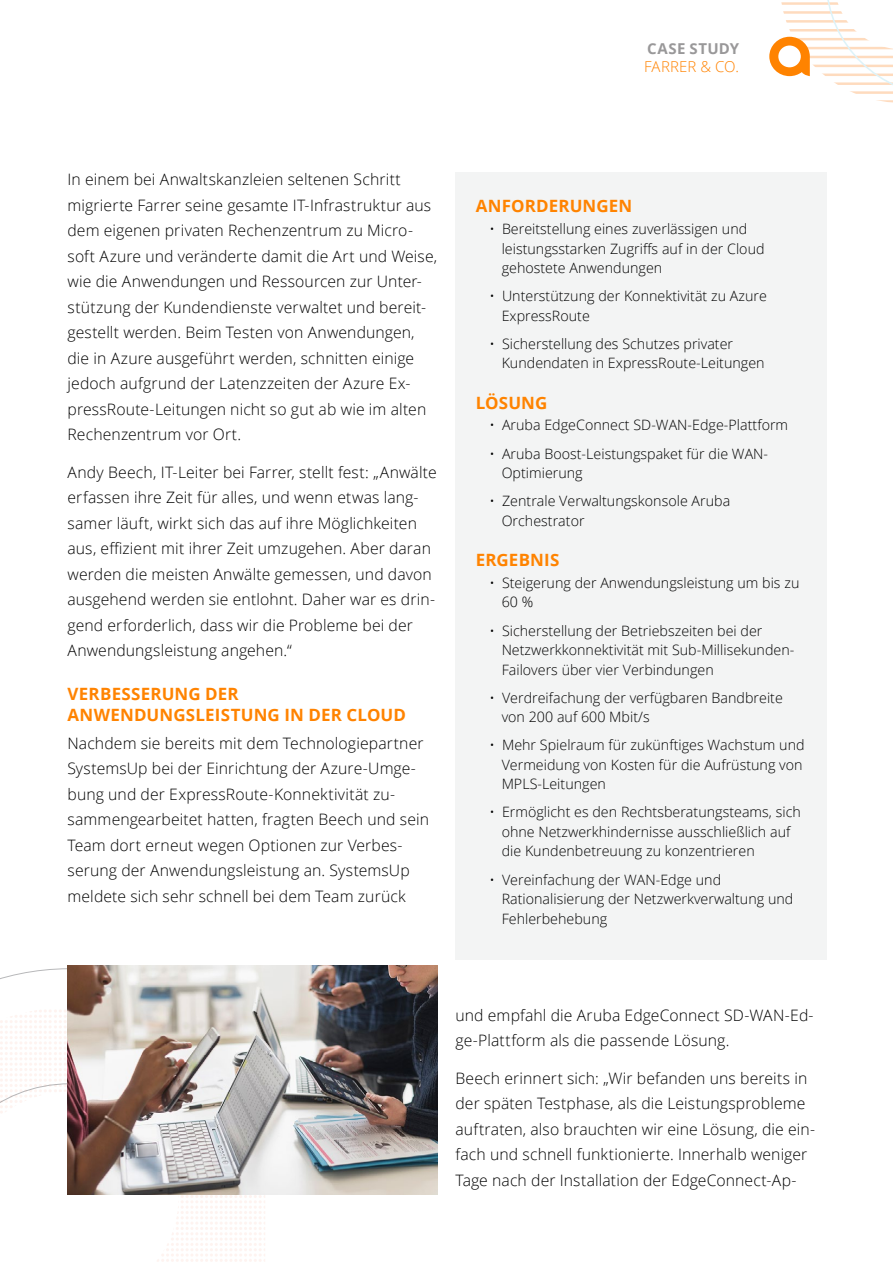
<style>
.page{position:relative;width:893px;height:1263px;background:#fff}
.page>*{position:absolute;margin:0;border:0;box-sizing:border-box;transform-origin:0 0}
.t1{font:700 16.95px/21px "Open Sans";letter-spacing:.01em;color:#ff8300}
.t2{font:300 15.75px/25.5px "Open Sans";letter-spacing:.005em;color:#000}
.t3{font:300 15px "Open Sans";letter-spacing:.01em;color:#ff8300}
.t4{font:700 15px "Open Sans";letter-spacing:.02em;color:#999899}
.t5{font:300 14.25px/19.5px "Open Sans";color:#000}
</style>
<div class="page">
<svg style="left:769px;top:0;width:124px;height:103px"></svg>
<svg style="left:0;top:968px;width:265px;height:294px"></svg>
<div style="left:455px;top:172px;width:372px;height:788px;background:#f3f4f4"></div>
<img style="left:68px;top:965px;width:369px;height:230px">
<p class="t4" style="left:647px;top:38px;width:93px">CASE STUDY</p>
<p class="t3" style="left:644px;top:57px;width:97px">FARRER &amp; CO.</p>
<p class="t2" style="left:68px;top:166px;width:371px">In einem bei Anwaltskanzleien seltenen Schritt migrierte Farrer seine gesamte IT-Infrastruktur aus dem eigenen privaten Rechenzentrum zu Micro&shy;soft Azure und veränderte damit die Art und Weise, wie die Anwendungen und Ressourcen zur Unter&shy;stützung der Kundendienste verwaltet und bereit&shy;gestellt werden. Beim Testen von Anwendungen, die in Azure ausgeführt werden, schnitten einige jedoch aufgrund der Latenzzeiten der Azure Ex&shy;pressRoute-Leitungen nicht so gut ab wie im alten Rechenzentrum vor Ort.</p>
<p class="t2" style="left:68px;top:459px;width:371px">Andy Beech, IT-Leiter bei Farrer, stellt fest: „Anwälte erfassen ihre Zeit für alles, und wenn etwas lang&shy;samer läuft, wirkt sich das auf ihre Möglichkeiten aus, effizient mit ihrer Zeit umzugehen. Aber daran werden die meisten Anwälte gemessen, und davon ausgehend werden sie entlohnt. Daher war es drin&shy;gend erforderlich, dass wir die Probleme bei der Anwendungsleistung angehen.“</p>
<p class="t1" style="left:68px;top:683px;width:340px">VERBESSERUNG DER<br>ANWENDUNGSLEISTUNG IN DER CLOUD</p>
<p class="t2" style="left:68px;top:730px;width:363px">Nachdem sie bereits mit dem Technologiepartner SystemsUp bei der Einrichtung der Azure-Umge&shy;bung und der ExpressRoute-Konnektivität zu&shy;sammengearbeitet hatten, fragten Beech und sein Team dort erneut wegen Optionen zur Verbes&shy;serung der Anwendungsleistung an. SystemsUp meldete sich sehr schnell bei dem Team zurück</p>
<p class="t1" style="left:476px;top:195px;width:158px">ANFORDERUNGEN</p>
<p class="t5" style="left:502px;top:219px;width:264px;text-indent:-12px">• Bereitstellung eines zuverlässigen und leistungsstarken Zugriffs auf in der Cloud gehostete Anwendungen</p>
<p class="t5" style="left:502px;top:286px;width:267px;text-indent:-12px">• Unterstützung der Konnektivität zu Azure<br>ExpressRoute</p>
<p class="t5" style="left:502px;top:334px;width:265px;text-indent:-12px">• Sicherstellung des Schutzes privater<br>Kundendaten in ExpressRoute-Leitungen</p>
<p class="t1" style="left:476px;top:392px;width:73px">LÖSUNG</p>
<p class="t5" style="left:489px;top:415px;width:300px">• Aruba EdgeConnect SD-WAN-Edge-Plattform</p>
<p class="t5" style="left:502px;top:443px;width:268px;text-indent:-12px">• Aruba Boost-Leistungspaket für die WAN-<br>Optimierung</p>
<p class="t5" style="left:502px;top:491px;width:230px;text-indent:-12px">• Zentrale Verwaltungskonsole Aruba<br>Orchestrator</p>
<p class="t1" style="left:476px;top:549px;width:85px">ERGEBNIS</p>
<p class="t5" style="left:502px;top:573px;width:299px;text-indent:-12px">• Steigerung der Anwendungsleistung um bis zu<br>60 %</p>
<p class="t5" style="left:502px;top:620px;width:294px;text-indent:-12px">• Sicherstellung der Betriebszeiten bei der<br>Netzwerkkonnektivität mit Sub-Millisekunden-<br>Failovers über vier Verbindungen</p>
<p class="t5" style="left:502px;top:687px;width:283px;text-indent:-12px">• Verdreifachung der verfügbaren Bandbreite von 200 auf 600 Mbit/s</p>
<p class="t5" style="left:502px;top:735px;width:304px;text-indent:-12px">• Mehr Spielraum für zukünftiges Wachstum und<br>Vermeidung von Kosten für die Aufrüstung von<br>MPLS-Leitungen</p>
<p class="t5" style="left:502px;top:802px;width:301px;text-indent:-12px">• Ermöglicht es den Rechtsberatungsteams, sich ohne Netzwerkhindernisse ausschließlich auf die Kundenbetreuung zu konzentrieren</p>
<p class="t5" style="left:502px;top:869px;width:293px;text-indent:-12px">• Vereinfachung der WAN-Edge und<br>Rationalisierung der Netzwerkverwaltung und<br>Fehlerbehebung</p>
<p class="t2" style="left:455px;top:1002px;width:360px">und empfahl die Aruba EdgeConnect SD-WAN-Ed&shy;ge-Plattform als die passende Lösung.</p>
<p class="t2" style="left:455px;top:1065px;width:361px">Beech erinnert sich: „Wir befanden uns bereits in der späten Testphase, als die Leistungsprobleme auftraten, also brauchten wir eine Lösung, die ein&shy;fach und schnell funktionierte. Innerhalb weniger Tage nach der Installation der EdgeConnect-Ap-</p>
</div>
